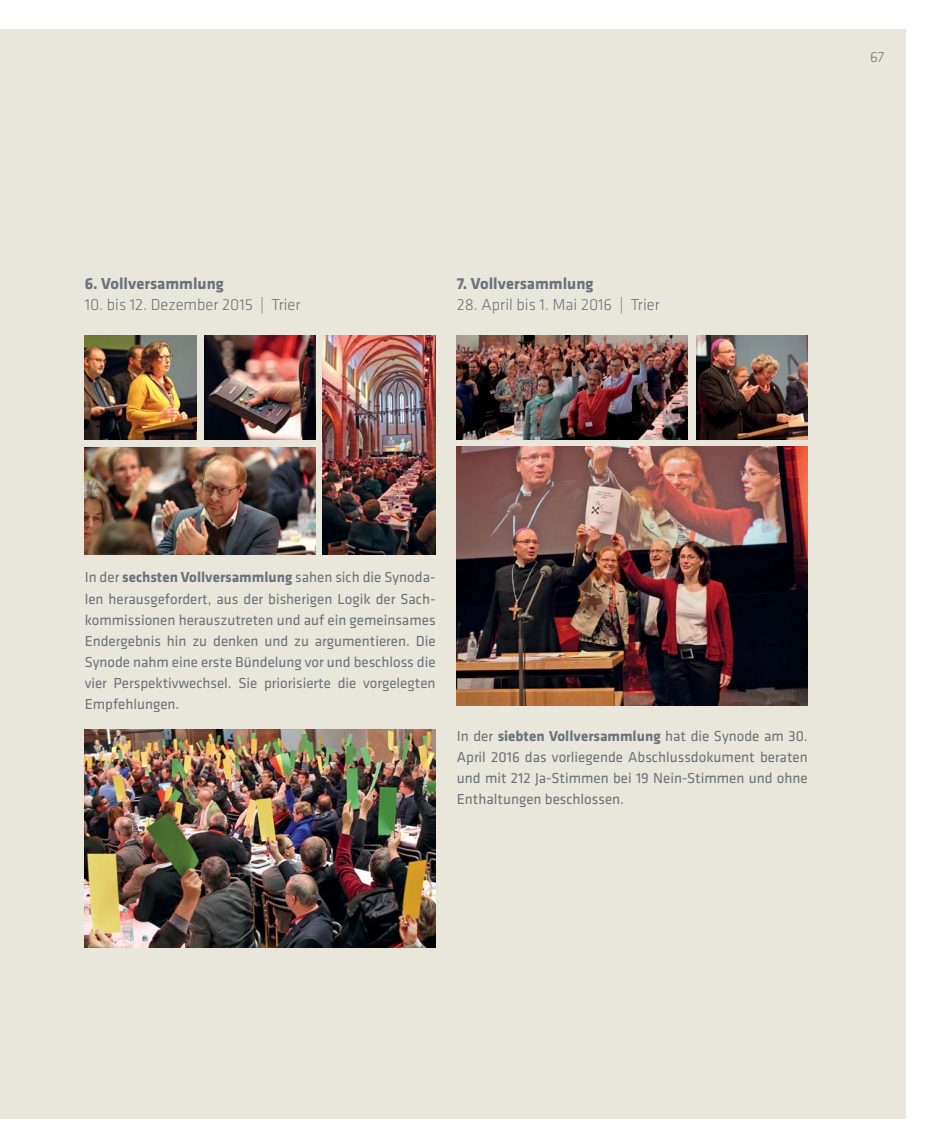
<style>
.page{position:relative;width:935px;height:1148px;background:#fff}
.page>*{position:absolute;margin:0;border:0;box-sizing:border-box;transform-origin:0 0}
.t1{font:300 16.5px "Klavika Basic";color:#6a737b}
.t2{font:700 16.5px "Klavika Basic";color:#6a737b}
.t3{font:15px/21px "Klavika Basic";color:#6a737b;text-align:justify}
.t4{font:300 15px "Klavika Basic";color:#6a737b}
.s1{font-weight:700}
</style>
<div class="page">
<div style="left:0;top:29px;width:905px;height:1089px;background:#e9e6dc"></div>
<img style="left:457px;top:335px;width:231px;height:104px">
<img style="left:696px;top:335px;width:111px;height:104px">
<img style="left:85px;top:335px;width:111px;height:104px">
<img style="left:204px;top:335px;width:112px;height:104px">
<img style="left:85px;top:448px;width:231px;height:106px">
<img style="left:457px;top:447px;width:350px;height:258px">
<img style="left:85px;top:729px;width:350px;height:218px">
<img style="left:323px;top:335px;width:112px;height:219px">
<p class="t2" style="left:85px;top:277px;width:141px">6. Vollversammlung</p>
<p class="t1" style="left:85px;top:298px;width:217px">10. bis 12. Dezember 2015 | Trier</p>
<p class="t2" style="left:457px;top:277px;width:138px">7. Vollversammlung</p>
<p class="t1" style="left:457px;top:298px;width:204px">28. April bis 1. Mai 2016 | Trier</p>
<p class="t4" style="left:870px;top:51px;width:16px">67</p>
<p class="t3" style="left:85px;top:568px;width:352px">In der <span class="s1">sechsten Vollversammlung</span> sahen sich die Synoda&shy;len herausgefordert, aus der bisherigen Logik der Sach&shy;kommissionen herauszutreten und auf ein gemeinsames Endergebnis hin zu denken und zu argumentieren. Die Synode nahm eine erste Bündelung vor und beschloss die vier Perspektivwechsel. Sie priorisierte die vorgelegten Empfehlungen.</p>
<p class="t3" style="left:457px;top:726px;width:352px">In der <span class="s1">siebten Vollversammlung</span> hat die Synode am 30.<br>April 2016 das vorliegende Abschlussdokument beraten und mit 212 Ja-Stimmen bei 19 Nein-Stimmen und ohne Enthaltungen beschlossen.</p>
</div>
